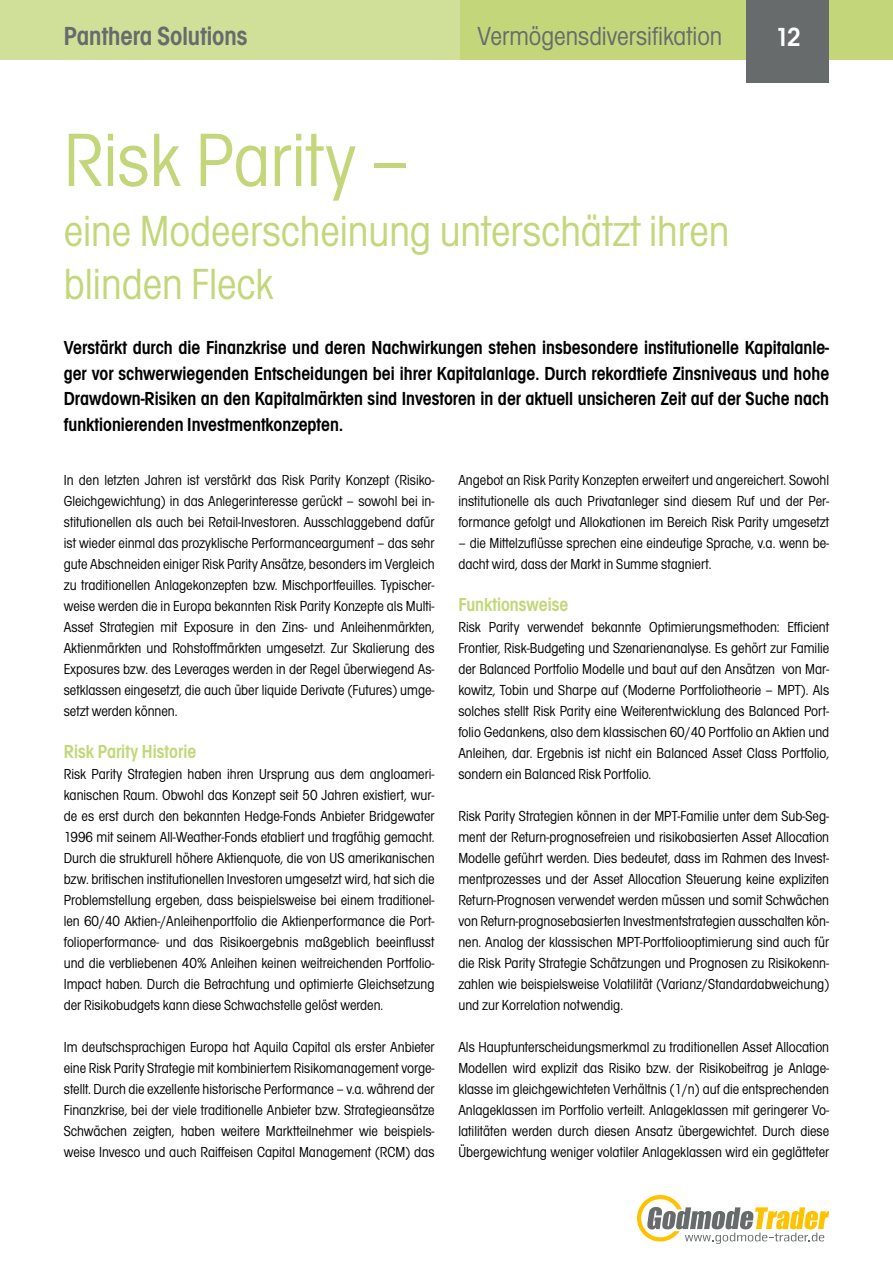
<style>
.page{position:relative;width:893px;height:1263px;background:#fff}
.page>*{position:absolute;margin:0;border:0;box-sizing:border-box;transform-origin:0 0}
.t1{font:condensed 78px "Avignon";color:#c3d77a}
.t2{font:condensed 45px/52.5px "Avignon";color:#c3d77a}
.t3{font:condensed 27px "Avignon";color:#676b6b}
.t4{font:600 condensed 27px "Avignon";color:#676b6b}
.t5{font:600 condensed 27px "Avignon";color:#fff}
.t6{font:600 condensed 19.5px/25.5px "Avignon";color:#000;text-align:justify}
.t7{font:600 condensed 19.5px "Avignon";color:#c3d77a}
.t8{font:condensed 15px/21px "Avignon";color:#000;text-align:justify}
</style>
<div class="page">
<div style="left:0;top:0;width:893px;height:60px;background:#c3d77a"></div>
<div style="left:0;top:0;width:459px;height:60px;background:#d0e098"></div>
<div style="left:746px;top:0;width:83px;height:83px;background:#676b6b"></div>
<svg style="left:637px;top:1195px;width:192px;height:49px"></svg>
<h3 class="t4" style="left:64px;top:21px;width:185px">Panthera Solutions</h3>
<h3 class="t3" style="left:478px;top:21px;width:246px">Vermögensdiversifikation</h3>
<h1 class="t1" style="left:64px;top:116px;width:348px">Risk Parity –</h1>
<h2 class="t2" style="left:64px;top:205px;width:667px">eine Modeerscheinung unterschätzt ihren blinden Fleck</h2>
<h3 class="t5" style="left:775px;top:22px;width:27px">12</h3>
<p class="t6" style="left:64px;top:335px;width:767px">Verstärkt durch die Finanzkrise und deren Nachwirkungen stehen insbesondere institutionelle Kapitalanle&shy;ger vor schwerwiegenden Entscheidungen bei ihrer Kapitalanlage. Durch rekordtiefe Zinsniveaus und hohe Drawdown-Risiken an den Kapitalmärkten sind Investoren in der aktuell unsicheren Zeit auf der Suche nach funktionierenden Investmentkonzepten.</p>
<p class="t8" style="left:64px;top:469px;width:372px">In den letzten Jahren ist verstärkt das Risk Parity Konzept (Risiko-Gleichgewichtung) in das Anlegerinteresse gerückt – sowohl bei in&shy;stitutionellen als auch bei Retail-Investoren. Ausschlaggebend dafür ist wieder einmal das prozyklische Performanceargument – das sehr gute Abschneiden einiger Risk Parity Ansätze, besonders im Vergleich zu traditionellen Anlagekonzepten bzw. Mischportfeuilles. Typischer&shy;weise werden die in Europa bekannten Risk Parity Konzepte als Multi-Asset Strategien mit Exposure in den Zins- und Anleihenmärkten, Aktienmärkten und Rohstoffmärkten umgesetzt. Zur Skalierung des Exposures bzw. des Leverages werden in der Regel überwiegend As&shy;setklassen eingesetzt, die auch über liquide Derivate (Futures) umge&shy;setzt werden können.</p>
<h3 class="t7" style="left:64px;top:740px;width:134px">Risk Parity Historie</h3>
<p class="t8" style="left:64px;top:763px;width:372px">Risk Parity Strategien haben ihren Ursprung aus dem angloameri&shy;kanischen Raum. Obwohl das Konzept seit 50 Jahren existiert, wur&shy;de es erst durch den bekannten Hedge-Fonds Anbieter Bridgewater 1996 mit seinem All-Weather-Fonds etabliert und tragfähig gemacht.<br>Durch die strukturell höhere Aktienquote, die von US amerikanischen bzw. britischen institutionellen Investoren umgesetzt wird, hat sich die Problemstellung ergeben, dass beispielsweise bei einem traditionel&shy;len 60/40 Aktien-/Anleihenportfolio die Aktienperformance die Port&shy;folioperformance- und das Risikoergebnis maßgeblich beeinflusst und die verbliebenen 40% Anleihen keinen weitreichenden Portfolio-Impact haben. Durch die Betrachtung und optimierte Gleichsetzung der Risikobudgets kann diese Schwachstelle gelöst werden.</p>
<p class="t8" style="left:64px;top:1036px;width:372px">Im deutschsprachigen Europa hat Aquila Capital als erster Anbieter eine Risk Parity Strategie mit kombiniertem Risikomanagement vorge&shy;stellt. Durch die exzellente historische Performance – v.a. während der Finanzkrise, bei der viele traditionelle Anbieter bzw. Strategieansätze Schwächen zeigten, haben weitere Marktteilnehmer wie beispiels&shy;weise Invesco und auch Raiffeisen Capital Management (RCM) das</p>
<p class="t8" style="left:458px;top:469px;width:372px">Angebot an Risk Parity Konzepten erweitert und angereichert. Sowohl institutionelle als auch Privatanleger sind diesem Ruf und der Per&shy;formance gefolgt und Allokationen im Bereich Risk Parity umgesetzt</p>
<p class="t8" style="left:458px;top:532px;width:372px">– die Mittelzuflüsse sprechen eine eindeutige Sprache, v.a. wenn be&shy;dacht wird, dass der Markt in Summe stagniert.</p>
<h3 class="t7" style="left:458px;top:593px;width:111px">Funktionsweise</h3>
<p class="t8" style="left:458px;top:616px;width:372px">Risk Parity verwendet bekannte Optimierungsmethoden: Efficient Frontier, Risk-Budgeting und Szenarienanalyse. Es gehört zur Familie der Balanced Portfolio Modelle und baut auf den Ansätzen von Mar&shy;kowitz, Tobin und Sharpe auf (Moderne Portfoliotheorie – MPT). Als solches stellt Risk Parity eine Weiterentwicklung des Balanced Port&shy;folio Gedankens, also dem klassischen 60/40 Portfolio an Aktien und Anleihen, dar. Ergebnis ist nicht ein Balanced Asset Class Portfolio, sondern ein Balanced Risk Portfolio.</p>
<p class="t8" style="left:458px;top:805px;width:372px">Risk Parity Strategien können in der MPT-Familie unter dem Sub-Seg&shy;ment der Return-prognosefreien und risikobasierten Asset Allocation Modelle geführt werden. Dies bedeutet, dass im Rahmen des Invest&shy;mentprozesses und der Asset Allocation Steuerung keine expliziten Return-Prognosen verwendet werden müssen und somit Schwächen von Return-prognosebasierten Investmentstrategien ausschalten kön&shy;nen. Analog der klassischen MPT-Portfoliooptimierung sind auch für die Risk Parity Strategie Schätzungen und Prognosen zu Risikokenn&shy;zahlen wie beispielsweise Volatilität (Varianz/Standardabweichung) und zur Korrelation notwendig.</p>
<p class="t8" style="left:458px;top:1036px;width:372px">Als Hauptunterscheidungsmerkmal zu traditionellen Asset Allocation Modellen wird explizit das Risiko bzw. der Risikobeitrag je Anlage&shy;klasse im gleichgewichteten Verhältnis (1/n) auf die entsprechenden Anlageklassen im Portfolio verteilt. Anlageklassen mit geringerer Vo&shy;latilitäten werden durch diesen Ansatz übergewichtet. Durch diese Übergewichtung weniger volatiler Anlageklassen wird ein geglätteter</p>
</div>
